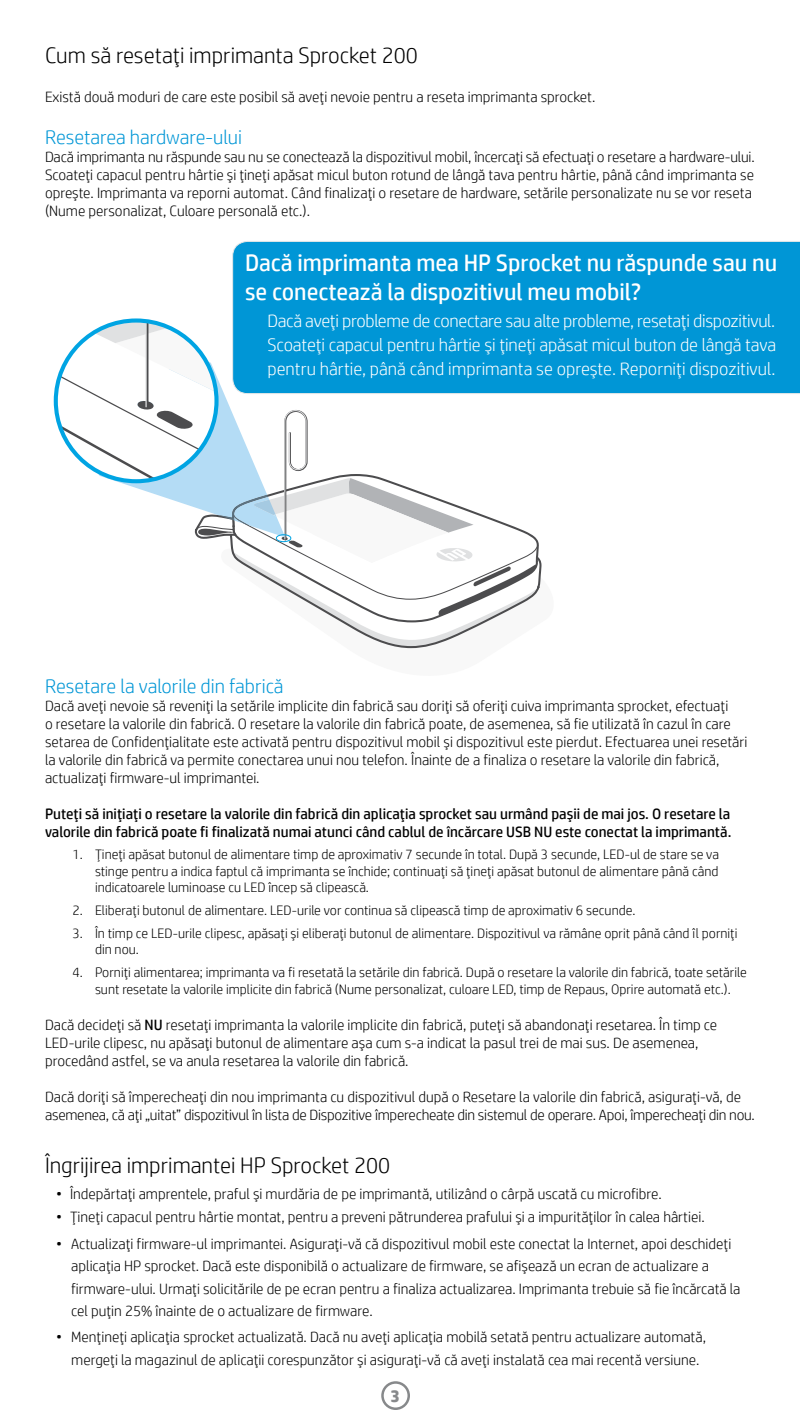
<style>
.page{position:relative;width:800px;height:1420px;background:#fff}
.page>*{position:absolute;margin:0;border:0;box-sizing:border-box;transform-origin:0 0}
.t1{font:23.75px/28.5px "HP Simplified";color:#fff}
.t2{font:300 22.5px "HP Simplified";color:#000}
.t3{font:300 20px "HP Simplified";color:#0096d6}
.Bullet_List{font:300 18.12px/23.8px "HP Simplified";color:#fff;text-align:justify}
.t4{font:700 17.5px "HP Simplified";color:#87898b}
.t5{font:300 15px/18px "HP Simplified";color:#000}
.t6{font:15px/18px "HP Simplified";color:#000}
.t7{font:300 13.75px/16.5px "HP Simplified";color:#000;text-align:justify}
.s1{font-weight:400}
</style>
<div class="page">
<svg style="left:382px;top:1382px;width:27px;height:27px"></svg>
<div style="left:381px;top:1381px;width:29px;height:29px;border:2px solid #87898b;border-radius:50%"></div>
<div style="left:232px;top:241px;width:568px;height:153px;background:#0096d6"></div>
<svg style="left:54px;top:318px;width:488px;height:331px"></svg>
<p class="t2" style="left:45px;top:41px;width:375px">Cum să resetaţi imprimanta Sprocket 200</p>
<p class="t5" style="left:45px;top:88px;width:552px">Există două moduri de care este posibil să aveţi nevoie pentru a reseta imprimanta sprocket.</p>
<p class="t3" style="left:45px;top:124px;width:199px">Resetarea hardware-ului</p>
<p class="t5" style="left:45px;top:148px;width:711px">Dacă imprimanta nu răspunde sau nu se conectează la dispozitivul mobil, încercaţi să efectuaţi o resetare a hardware-ului.<br>Scoateţi capacul pentru hârtie şi ţineţi apăsat micul buton rotund de lângă tava pentru hârtie, până când imprimanta se opreşte. Imprimanta va reporni automat. Când finalizaţi o resetare de hardware, setările personalizate nu se vor reseta (Nume personalizat, Culoare personală etc.).</p>
<p class="t1" style="left:245px;top:249px;width:534px">Dacă imprimanta mea HP Sprocket nu răspunde sau nu se conectează la dispozitivul meu mobil?</p>
<p class="Bullet_List" style="left:268px;top:309px;width:510px">Dacă aveţi probleme de conectare sau alte probleme, resetaţi dispozitivul.<br>Scoateţi capacul pentru hârtie şi ţineţi apăsat micul buton de lângă tava pentru hârtie, până când imprimanta se opreşte. Reporniţi dispozitivul.</p>
<p class="t3" style="left:45px;top:672px;width:240px">Resetare la valorile din fabrică</p>
<p class="t5" style="left:45px;top:696px;width:704px">Dacă aveţi nevoie să reveniţi la setările implicite din fabrică sau doriţi să oferiţi cuiva imprimanta sprocket, efectuaţi<br>o resetare la valorile din fabrică. O resetare la valorile din fabrică poate, de asemenea, să fie utilizată în cazul în care setarea de Confidenţialitate este activată pentru dispozitivul mobil şi dispozitivul este pierdut. Efectuarea unei resetări la valorile din fabrică va permite conectarea unui nou telefon. Înainte de a finaliza o resetare la valorile din fabrică, actualizaţi firmware-ul imprimantei.</p>
<p class="t6" style="left:45px;top:804px;width:688px">Puteţi să iniţiaţi o resetare la valorile din fabrică din aplicaţia sprocket sau urmând paşii de mai jos. O resetare la valorile din fabrică poate fi finalizată numai atunci când cablul de încărcare USB NU este conectat la imprimantă.</p>
<p class="t7" style="left:95px;top:846px;width:625px;text-indent:-22px">1. Ţineţi apăsat butonul de alimentare timp de aproximativ 7 secunde în total. După 3 secunde, LED-ul de stare se va stinge pentru a indica faptul că imprimanta se închide; continuaţi să ţineţi apăsat butonul de alimentare până când indicatoarele luminoase cu LED încep să clipească.</p>
<p class="t7" style="left:72px;top:902px;width:565px">2. Eliberaţi butonul de alimentare. LED-urile vor continua să clipească timp de aproximativ 6 secunde.</p>
<p class="t7" style="left:95px;top:924px;width:644px;text-indent:-22px">3. În timp ce LED-urile clipesc, apăsaţi şi eliberaţi butonul de alimentare. Dispozitivul va rămâne oprit până când îl porniţi din nou.</p>
<p class="t7" style="left:72px;top:964px;width:676px;text-align:center">4. Porniţi alimentarea; imprimanta va fi resetată la setările din fabrică. După o resetare la valorile din fabrică, toate setările sunt resetate la valorile implicite din fabrică (Nume personalizat, culoare LED, timp de Repaus, Oprire automată etc.).</p>
<p class="t5" style="left:45px;top:1015px;width:674px">Dacă decideţi să <span class="s1">NU</span> resetaţi imprimanta la valorile implicite din fabrică, puteţi să abandonaţi resetarea. În timp ce<br>LED-urile clipesc, nu apăsaţi butonul de alimentare aşa cum s-a indicat la pasul trei de mai sus. De asemenea, procedând astfel, se va anula resetarea la valorile din fabrică.</p>
<p class="t5" style="left:45px;top:1087px;width:712px">Dacă doriţi să împerecheaţi din nou imprimanta cu dispozitivul după o Resetare la valorile din fabrică, asiguraţi-vă, de asemenea, că aţi „uitat” dispozitivul în lista de Dispozitive împerecheate din sistemul de operare. Apoi, împerecheaţi din nou.</p>
<p class="t2" style="left:45px;top:1151px;width:347px">Îngrijirea imprimantei HP Sprocket 200</p>
<p class="t5" style="left:56px;top:1184px;width:607px">• Îndepărtaţi amprentele, praful şi murdăria de pe imprimantă, utilizând o cârpă uscată cu microfibre.</p>
<p class="t5" style="left:56px;top:1208px;width:650px">• Ţineţi capacul pentru hârtie montat, pentru a preveni pătrunderea prafului şi a impurităţilor în calea hârtiei.</p>
<p class="t5" style="left:71px;top:1232px;width:671px;line-height:22.5px;text-indent:-15px">• Actualizaţi firmware-ul imprimantei. Asiguraţi-vă că dispozitivul mobil este conectat la Internet, apoi deschideţi aplicaţia HP sprocket. Dacă este disponibilă o actualizare de firmware, se afişează un ecran de actualizare a firmware-ului. Urmaţi solicitările de pe ecran pentru a finaliza actualizarea. Imprimanta trebuie să fie încărcată la cel puţin 25% înainte de o actualizare de firmware.</p>
<p class="t5" style="left:56px;top:1325px;width:651px;line-height:22.5px;text-align:center">• Menţineţi aplicaţia sprocket actualizată. Dacă nu aveţi aplicaţia mobilă setată pentru actualizare automată, mergeţi la magazinul de aplicaţii corespunzător şi asiguraţi-vă că aveţi instalată cea mai recentă versiune.</p>
<p class="t4" style="left:391px;top:1385px;width:11px">3</p>
</div>
